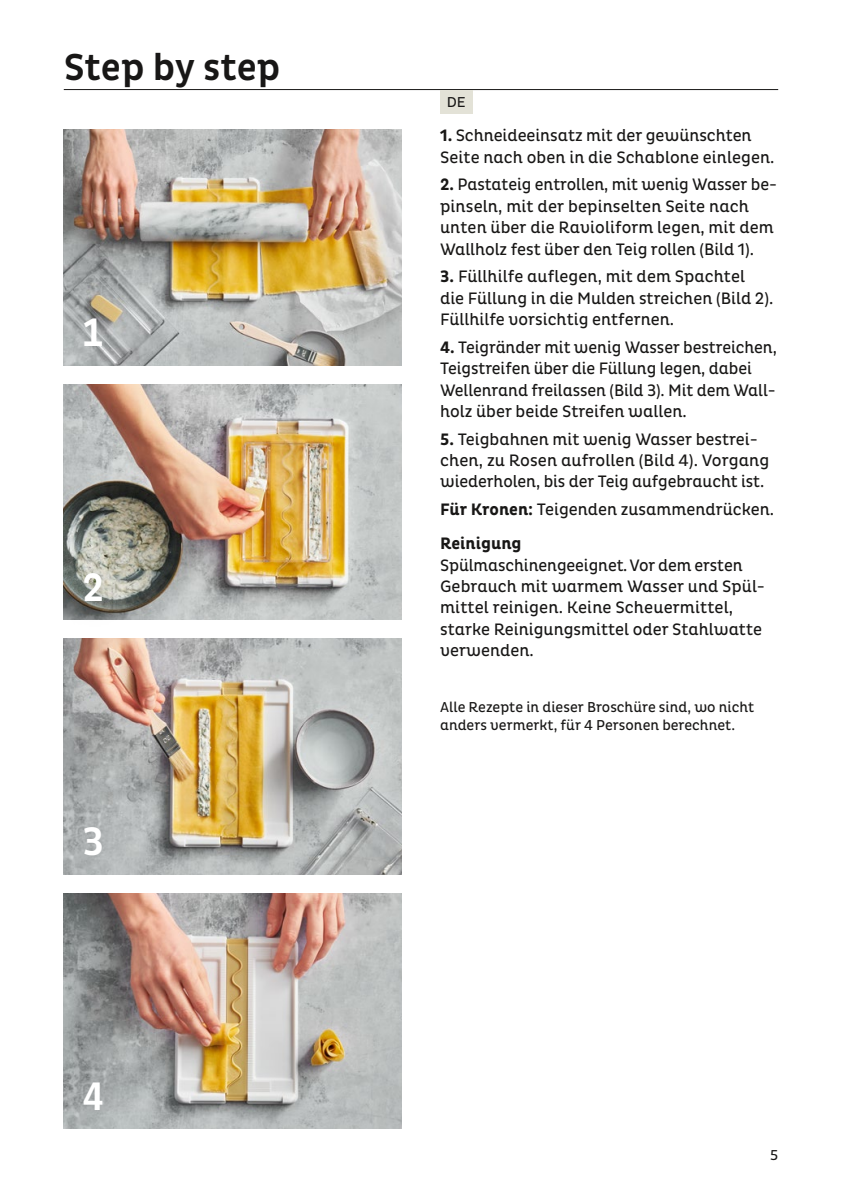
<style>
.page{position:relative;width:842px;height:1180px;background:#fff}
.page>*{position:absolute;margin:0;border:0;box-sizing:border-box;transform-origin:0 0}
.t1{font:500 40.5px "Pluto B Bn Cond";color:#fff}
.t2{font:500 38.25px "Pluto B Bn Cond";color:#181716}
.t3{font:16.88px/21.4px "Pluto B Bn Cond";color:#181716}
.t4{font:14.62px/18px "Pluto B Bn Cond";color:#181716}
.s1{font-weight:700}
</style>
<div class="page">
<img style="left:64px;top:893px;width:338px;height:236px">
<img style="left:64px;top:639px;width:338px;height:235px">
<img style="left:64px;top:384px;width:338px;height:236px">
<img style="left:64px;top:130px;width:338px;height:235px">
<hr style="left:64px;top:89px;width:714px;height:1px;background:#181716">
<div style="left:56px;top:545px;width:74px;height:85px;background:#3b2a16;opacity:.4"></div>
<div style="left:440px;top:90px;width:32px;height:24px;background:#e3e2d7"></div>
<h2 class="t2" style="left:64px;top:45px;width:218px">Step by step</h2>
<h1 class="t1" style="left:83px;top:309px;width:22px">1</h1>
<h1 class="t1" style="left:83px;top:564px;width:22px">2</h1>
<h1 class="t1" style="left:83px;top:818px;width:22px">3</h1>
<h1 class="t1" style="left:83px;top:1073px;width:22px">4</h1>
<p class="t4" style="left:447px;top:93px;width:21px">DE</p>
<p class="t3" style="left:440px;top:125px;width:336px"><span class="s1">1.</span> Schneideeinsatz mit der gewünschten<br>Seite nach oben in die Schablone einlegen.</p>
<p class="t3" style="left:440px;top:174px;width:338px"><span class="s1">2.</span> Pastateig entrollen, mit wenig Wasser be&shy;pinseln, mit der bepinselten Seite nach unten über die Ravioliform legen, mit dem Wallholz fest über den Teig rollen (Bild 1).</p>
<p class="t3" style="left:440px;top:266px;width:335px"><span class="s1">3.</span> Füllhilfe auflegen, mit dem Spachtel<br>die Füllung in die Mulden streichen (Bild 2).<br>Füllhilfe vorsichtig entfernen.</p>
<p class="t3" style="left:440px;top:337px;width:338px"><span class="s1">4.</span> Teigränder mit wenig Wasser bestreichen, Teigstreifen über die Füllung legen, dabei Wellenrand freilassen (Bild 3). Mit dem Wall&shy;holz über beide Streifen wallen.</p>
<p class="t3" style="left:440px;top:429px;width:331px"><span class="s1">5.</span> Teigbahnen mit wenig Wasser bestrei&shy;chen, zu Rosen aufrollen (Bild 4). Vorgang wiederholen, bis der Teig aufgebraucht ist.</p>
<p class="t3" style="left:440px;top:493px;width:335px;line-height:34.2px"><span class="s1">Für Kronen:</span> Teigenden zusammendrücken.<br><span class="s1">Reinigung</span></p>
<p class="t3" style="left:440px;top:555px;width:326px">Spülmaschinengeeignet. Vor dem ersten Gebrauch mit warmem Wasser und Spül&shy;mittel reinigen. Keine Scheuermittel, starke Reinigungsmittel oder Stahlwatte verwenden.</p>
<p class="t4" style="left:440px;top:699px;width:316px">Alle Rezepte in dieser Broschüre sind, wo nicht anders vermerkt, für 4 Personen berechnet.</p>
<p class="t4" style="left:770px;top:1146px;width:10px">5</p>
</div>
